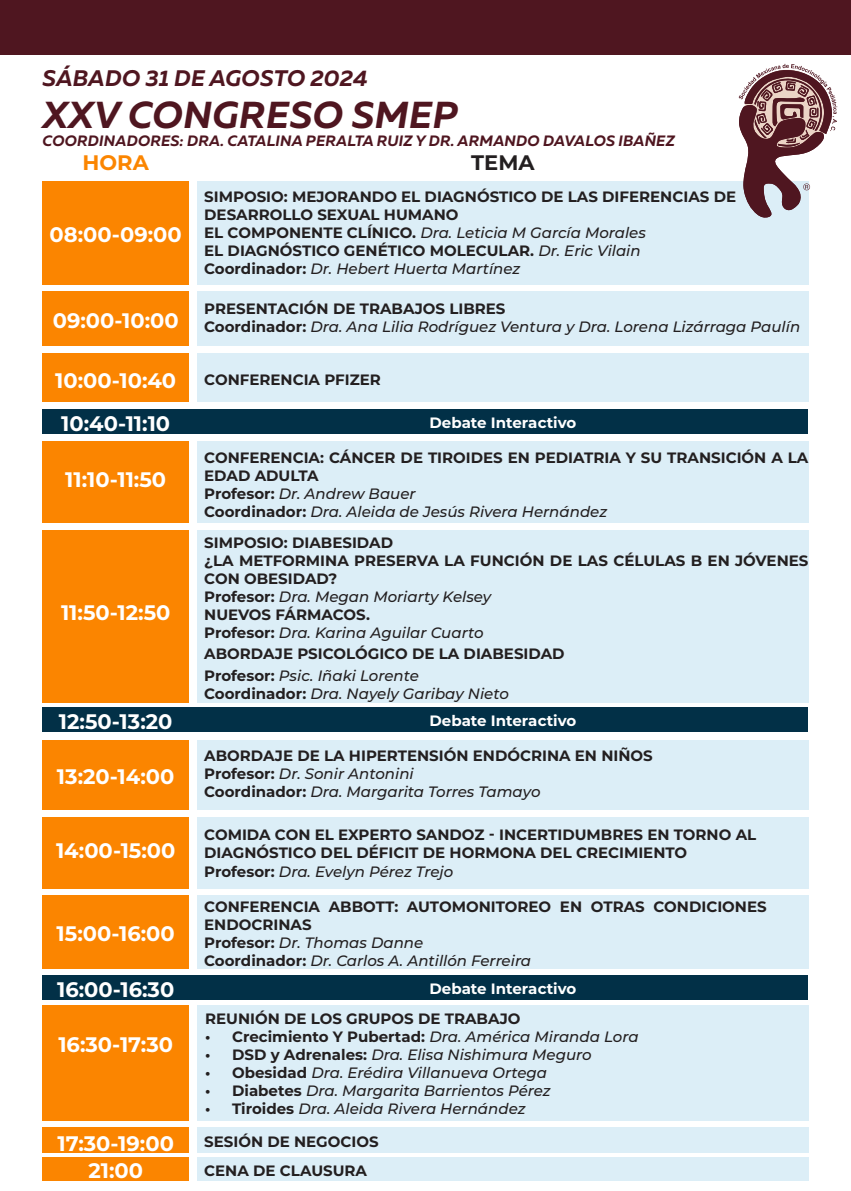
<style>
.page{position:relative;width:851px;height:1191px;background:#fff}
.page>*{position:absolute;margin:0;border:0;box-sizing:border-box;transform-origin:0 0}
.t1{font:italic 700 37.5px "Muller";letter-spacing:.01em;color:#4f1620}
.t2{font:italic 700 22.5px "Muller";color:#4f1620}
.t3{font:700 21px/26.8px "Montserrat";color:#fff;text-align:center}
.t4{font:700 21px "Montserrat";color:#fb8500}
.t5{font:700 21px "Montserrat";color:#231f20}
.t6{font:700 15px/18px "Montserrat";color:#231f20}
.t7{font:italic 500 15px/18px "Montserrat";color:#231f20}
.t8{font:italic 700 15px "Muller";letter-spacing:.01em;color:#4f1620}
.t9{font:700 15px "Montserrat";color:#fff}
.s1{font-weight:500;font-style:italic}
.s2{font-weight:700;font-style:normal}
</style>
<div class="page">
<div style="left:43px;top:181px;width:146px;height:104px;background:#fb8500"></div>
<div style="left:197px;top:181px;width:611px;height:104px;background:#dceef7"></div>
<div style="left:43px;top:291px;width:146px;height:55px;background:#fb8500"></div>
<div style="left:197px;top:291px;width:611px;height:55px;background:#dceef7"></div>
<div style="left:43px;top:409px;width:765px;height:25px;background:#023047"></div>
<div style="left:43px;top:353px;width:146px;height:49px;background:#fb8500"></div>
<div style="left:197px;top:353px;width:611px;height:49px;background:#dceef7"></div>
<div style="left:43px;top:441px;width:146px;height:82px;background:#fb8500"></div>
<div style="left:197px;top:441px;width:611px;height:82px;background:#dceef7"></div>
<div style="left:43px;top:530px;width:146px;height:172px;background:#fb8500"></div>
<div style="left:197px;top:530px;width:611px;height:172px;background:#dceef7"></div>
<div style="left:43px;top:707px;width:765px;height:25px;background:#023047"></div>
<div style="left:43px;top:739px;width:146px;height:70px;background:#fb8500"></div>
<div style="left:197px;top:739px;width:611px;height:70px;background:#dceef7"></div>
<div style="left:43px;top:817px;width:146px;height:71px;background:#fb8500"></div>
<div style="left:197px;top:817px;width:611px;height:71px;background:#dceef7"></div>
<div style="left:43px;top:895px;width:146px;height:74px;background:#fb8500"></div>
<div style="left:197px;top:895px;width:611px;height:74px;background:#dceef7"></div>
<div style="left:43px;top:975px;width:765px;height:24px;background:#023047"></div>
<svg style="left:738px;top:64px;width:99px;height:154px"></svg>
<div style="left:197px;top:1127px;width:611px;height:25px;background:#dceef7"></div>
<div style="left:197px;top:1157px;width:611px;height:23px;background:#dceef7"></div>
<div style="left:43px;top:1127px;width:146px;height:25px;background:#fb8500"></div>
<div style="left:43px;top:1157px;width:146px;height:23px;background:#fb8500"></div>
<div style="left:43px;top:1005px;width:146px;height:116px;background:#fb8500"></div>
<div style="left:197px;top:1005px;width:611px;height:116px;background:#dceef7"></div>
<div style="left:0;top:0;width:850px;height:54px;background:#4f1620"></div>
<h2 class="t2" style="left:43px;top:64px;width:327px">SÁBADO 31 DE AGOSTO 2024</h2>
<h1 class="t1" style="left:43px;top:91px;width:416px">XXV CONGRESO SMEP</h1>
<p class="t8" style="left:43px;top:131px;width:633px">COORDINADORES: DRA. CATALINA PERALTA RUIZ Y DR. ARMANDO DAVALOS IBAÑEZ</p>
<h3 class="t4" style="left:83px;top:147px;width:68px">HORA</h3>
<h3 class="t5" style="left:471px;top:147px;width:65px">TEMA</h3>
<h3 class="t3" style="left:50px;top:220px;width:134px">08:00-09:00</h3>
<p class="t6" style="left:204px;top:187px;width:533px">SIMPOSIO: MEJORANDO EL DIAGNÓSTICO DE LAS DIFERENCIAS DE DESARROLLO SEXUAL HUMANO<br>EL COMPONENTE CLÍNICO. <span class="s1">Dra. Leticia M García Morales<br></span>EL DIAGNÓSTICO GENÉTICO MOLECULAR. <span class="s1">Dr. Eric Vilain </span>Coordinador: <span class="s1">Dr. Hebert Huerta Martínez</span></p>
<h3 class="t3" style="left:53px;top:306px;width:127px">09:00-10:00</h3>
<p class="t7" style="left:204px;top:299px;width:597px"><span class="s2">PRESENTACIÓN DE TRABAJOS LIBRES<br>Coordinador:</span> Dra. Ana Lilia Rodríguez Ventura y Dra. Lorena Lizárraga Paulín</p>
<h3 class="t3" style="left:55px;top:366px;width:122px">10:00-10:40</h3>
<p class="t6" style="left:204px;top:369px;width:178px">CONFERENCIA PFIZER</p>
<h3 class="t3" style="left:61px;top:409px;width:110px">10:40-11:10</h3>
<p class="t9" style="left:429px;top:412px;width:148px">Debate Interactivo</p>
<h3 class="t3" style="left:65px;top:465px;width:102px">11:10-11:50</h3>
<h3 class="t3" style="left:61px;top:598px;width:111px">11:50-12:50</h3>
<p class="t6" style="left:204px;top:448px;width:605px">CONFERENCIA: CÁNCER DE TIROIDES EN PEDIATRIA Y SU TRANSICIÓN A LA EDAD ADULTA<br>Profesor: <span class="s1">Dr. Andrew Bauer<br></span>Coordinador: <span class="s1">Dra. Aleida de Jesús Rivera Hernández</span></p>
<p class="t6" style="left:204px;top:532px;width:605px">SIMPOSIO: DIABESIDAD<br>¿LA METFORMINA PRESERVA LA FUNCIÓN DE LAS CÉLULAS B EN JÓVENES<br>CON OBESIDAD?<br>Profesor: <span class="s1">Dra. Megan Moriarty Kelsey<br></span>NUEVOS FÁRMACOS.<br>Profesor: <span class="s1">Dra. Karina Aguilar Cuarto</span></p>
<p class="t6" style="left:204px;top:642px;width:362px;line-height:21.6px">ABORDAJE PSICOLÓGICO DE LA DIABESIDAD<br>Profesor: <span class="s1">Psic. Iñaki Lorente</span></p>
<p class="t7" style="left:204px;top:684px;width:306px"><span class="s2">Coordinador:</span> Dra. Nayely Garibay Nieto</p>
<h3 class="t3" style="left:59px;top:707px;width:115px">12:50-13:20</h3>
<p class="t9" style="left:429px;top:710px;width:148px">Debate Interactivo</p>
<h3 class="t3" style="left:57px;top:761px;width:119px">13:20-14:00</h3>
<p class="t6" style="left:204px;top:746px;width:450px">ABORDAJE DE LA HIPERTENSIÓN ENDÓCRINA EN NIÑOS<br>Profesor: <span class="s1">Dr. Sonir Antonini<br></span>Coordinador: <span class="s1">Dra. Margarita Torres Tamayo</span></p>
<h3 class="t3" style="left:56px;top:836px;width:121px">14:00-15:00</h3>
<h3 class="t3" style="left:57px;top:918px;width:120px">15:00-16:00</h3>
<h3 class="t3" style="left:57px;top:975px;width:119px">16:00-16:30</h3>
<h3 class="t3" style="left:58px;top:1030px;width:116px">16:30-17:30</h3>
<h3 class="t3" style="left:57px;top:1129px;width:118px">17:30-19:00<br>21:00</h3>
<p class="t6" style="left:204px;top:825px;width:553px">COMIDA CON EL EXPERTO SANDOZ - INCERTIDUMBRES EN TORNO AL<br>DIAGNÓSTICO DEL DÉFICIT DE HORMONA DEL CRECIMIENTO<br>Profesor: <span class="s1">Dra. Evelyn Pérez Trejo</span></p>
<p class="t6" style="left:204px;top:896px;width:564px">CONFERENCIA ABBOTT: AUTOMONITOREO EN OTRAS CONDICIONES ENDOCRINAS<br>Profesor: <span class="s1">Dr. Thomas Danne<br></span>Coordinador: <span class="s1">Dr. Carlos A. Antillón Ferreira</span></p>
<p class="t9" style="left:429px;top:978px;width:148px">Debate Interactivo</p>
<p class="t6" style="left:205px;top:1009px;width:317px">REUNIÓN DE LOS GRUPOS DE TRABAJO</p>
<p class="t6" style="left:205px;top:1027px;width:435px">• Crecimiento Y Pubertad: <span class="s1">Dra. América Miranda Lora</span></p>
<p class="t7" style="left:205px;top:1045px;width:388px"><span class="s2">• DSD y Adrenales:</span> Dra. Elisa Nishimura Meguro</p>
<p class="t7" style="left:205px;top:1063px;width:343px"><span class="s2">• Obesidad</span> Dra. Erédira Villanueva Ortega</p>
<p class="t7" style="left:205px;top:1081px;width:347px"><span class="s2">• Diabetes</span> Dra. Margarita Barrientos Pérez</p>
<p class="t7" style="left:205px;top:1099px;width:322px"><span class="s2">• Tiroides</span> Dra. Aleida Rivera Hernández</p>
<p class="t6" style="left:204px;top:1126px;width:176px;line-height:29px">SESIÓN DE NEGOCIOS<br>CENA DE CLAUSURA</p>
</div>
